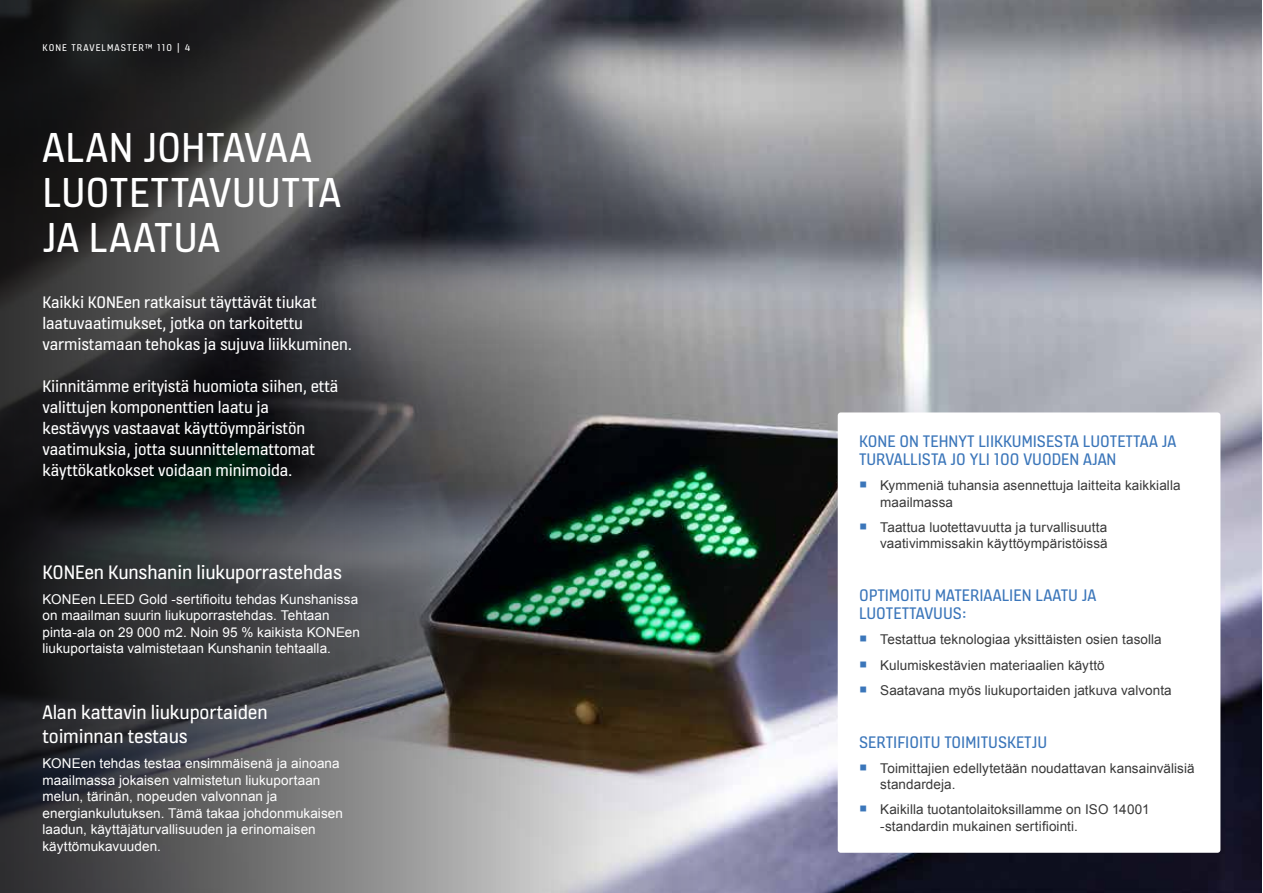
<style>
.page{position:relative;width:1263px;height:893px;background:#fff}
.page>*{position:absolute;margin:0;border:0;box-sizing:border-box;transform-origin:0 0}
.t1{font:45px/45px "KONE Information v 13";letter-spacing:.005em;color:#fff}
.t2{font:21px/24px "KONE Information v 13";letter-spacing:-.01em;color:#fff}
.t3{font:18px/21px "KONE Information v 13";letter-spacing:-.01em;color:#fff}
.t4{font:18px/18px "KONE Information v 13";color:#3b76ba}
.t5{font:13.5px/16.5px "Arial";letter-spacing:.005em;color:#393939}
.t6{font:13.5px/16.5px "Arial";letter-spacing:.005em;color:#fff}
.t7{font:10.5px "KONE Information v 13";letter-spacing:.1em;color:#fff}
.s1{color:#3b76ba}
</style>
<div class="page">
<img style="left:727px;top:0;width:535px;height:893px">
<img style="left:599px;top:0;width:128px;height:893px">
<svg style="left:0;top:0;width:599px;height:893px;background:#48494b"></svg>
<div style="left:838px;top:412px;width:382px;height:441px;background:#fff;border-radius:3px"></div>
<p class="t7" style="left:43px;top:40px;width:149px">KONE TRAVELMASTER™ 110 | 4</p>
<h1 class="t1" style="left:42px;top:123px;width:300px">ALAN JOHTAVAA<br>LUOTETTAVUUTTA<br>JA LAATUA</h1>
<h3 class="t3" style="left:43px;top:291px;width:311px">Kaikki KONEen ratkaisut täyttävät tiukat laatuvaatimukset, jotka on tarkoitettu varmistamaan tehokas ja sujuva liikkuminen.</h3>
<h3 class="t3" style="left:43px;top:375px;width:297px">Kiinnitämme erityistä huomiota siihen, että valittujen komponenttien laatu ja kestävyys vastaavat käyttöympäristön vaatimuksia, jotta suunnittelemattomat käyttökatkokset voidaan minimoida.</h3>
<h2 class="t2" style="left:43px;top:559px;width:301px">KONEen Kunshanin liukuporrastehdas</h2>
<p class="t6" style="left:43px;top:591px;width:319px">KONEen LEED Gold -sertifioitu tehdas Kunshanissa on maailman suurin liukuporrastehdas. Tehtaan pinta-ala on 29 000 m2. Noin 95 % kaikista KONEen liukuportaista valmistetaan Kunshanin tehtaalla.</p>
<h2 class="t2" style="left:43px;top:700px;width:227px">Alan kattavin liukuportaiden toiminnan testaus</h2>
<p class="t6" style="left:43px;top:756px;width:302px">KONEen tehdas testaa ensimmäisenä ja ainoana maailmassa jokaisen valmistetun liukuportaan melun, tärinän, nopeuden valvonnan ja energiankulutuksen. Tämä takaa johdonmukaisen laadun, käyttäjäturvallisuuden ja erinomaisen käyttömukavuuden.</p>
<h3 class="t4" style="left:859px;top:432px;width:319px">KONE ON TEHNYT LIIKKUMISESTA LUOTETTAA JA<br>TURVALLISTA JO YLI 100 VUODEN AJAN</h3>
<p class="t5" style="left:880px;top:478px;width:302px;text-indent:-21px"><span class="s1">○</span> Kymmeniä tuhansia asennettuja laitteita kaikkialla maailmassa</p>
<p class="t5" style="left:859px;top:519px;width:250px;text-align:right"><span class="s1">○</span> Taattua luotettavuutta ja turvallisuutta vaativimmissakin käyttöympäristöissä</p>
<h3 class="t4" style="left:859px;top:586px;width:239px">OPTIMOITU MATERIAALIEN LAATU JA<br>LUOTETTAVUUS:</h3>
<p class="t5" style="left:859px;top:632px;width:304px"><span class="s1">○</span> Testattua teknologiaa yksittäisten osien tasolla</p>
<p class="t5" style="left:859px;top:657px;width:247px"><span class="s1">○</span> Kulumiskestävien materiaalien käyttö</p>
<p class="t5" style="left:859px;top:682px;width:314px"><span class="s1">○</span> Saatavana myös liukuportaiden jatkuva valvonta</p>
<h3 class="t4" style="left:859px;top:732px;width:190px">SERTIFIOITU TOIMITUSKETJU</h3>
<p class="t5" style="left:880px;top:760px;width:316px;text-indent:-21px"><span class="s1">○</span> Toimittajien edellytetään noudattavan kansainvälisiä standardeja.</p>
<p class="t5" style="left:880px;top:801px;width:271px;text-indent:-21px"><span class="s1">○</span> Kaikilla tuotantolaitoksillamme on ISO 14001 -standardin mukainen sertifiointi.</p>
</div>
